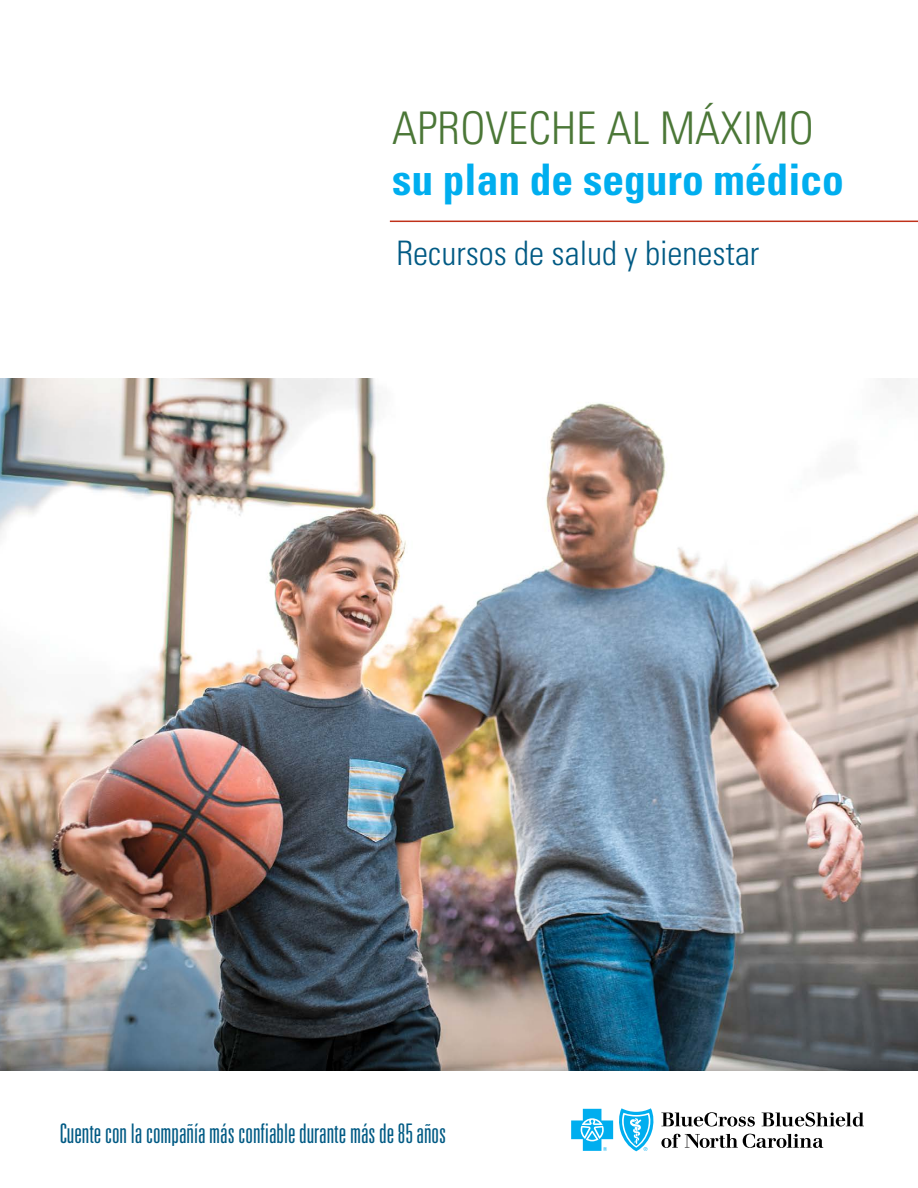
<style>
.page{position:relative;width:918px;height:1188px;background:#fff}
.page>*{position:absolute;margin:0;border:0;box-sizing:border-box;transform-origin:0 0}
.Cover_headline_1{font:300 condensed 45px "Univers LT Std";letter-spacing:.005em;color:#4b7737}
.Cover_headline_2{font:700 condensed 43.5px "Univers LT Std";color:#00aeef}
.Cover_headline_3{font:300 condensed 33.75px "Univers LT Std";color:#005a84}
.Brand_bar_tagline{font:300 ultra-condensed 27px "Univers LT Std";color:#005a84}
</style>
<div class="page">
<img style="left:0;top:378px;width:918px;height:681px">
<div style="left:0;top:1059px;width:918px;height:129px;background:#000;opacity:.4"></div>
<div style="left:0;top:1072px;width:918px;height:116px;background:#fff"></div>
<svg style="left:661px;top:1112px;width:94px;height:15px"></svg>
<svg style="left:762px;top:1112px;width:102px;height:15px"></svg>
<svg style="left:661px;top:1134px;width:162px;height:14px"></svg>
<svg style="left:571px;top:1108px;width:83px;height:43px"></svg>
<hr style="left:390px;top:221px;width:528px;height:1px;background:#c0311a">
<h1 class="Cover_headline_1" style="left:392px;top:101px;width:423px">APROVECHE AL MÁXIMO</h1>
<h2 class="Cover_headline_2" style="left:392px;top:153px;width:453px">su plan de seguro médico</h2>
<h3 class="Cover_headline_3" style="left:396px;top:233px;width:365px">Recursos de salud y bienestar</h3>
<h3 class="Brand_bar_tagline" style="left:59px;top:1119px;width:388px">Cuente con la compañía más confiable durante más de 85 años</h3>
</div>
